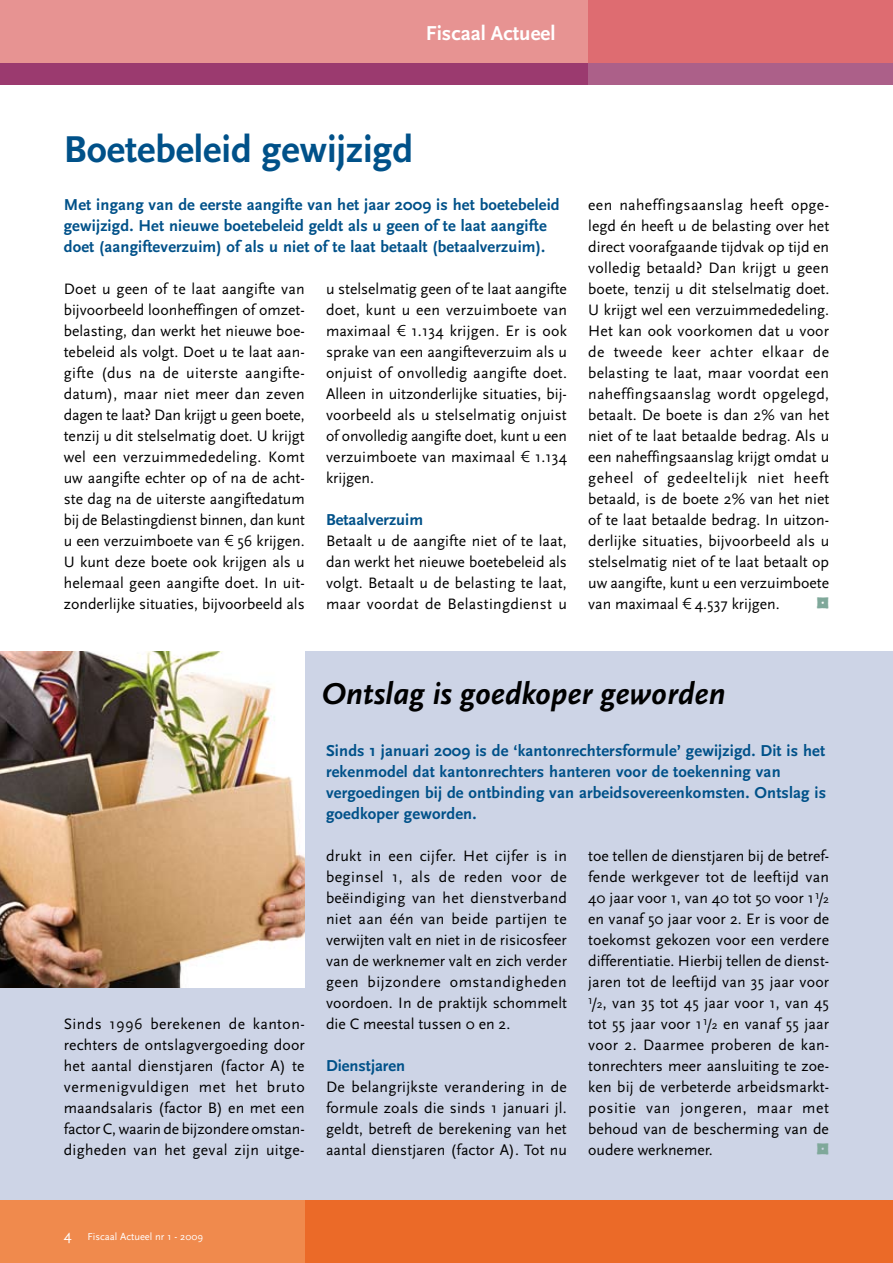
<style>
.page{position:relative;width:893px;height:1263px;background:#fff}
.page>*{position:absolute;margin:0;border:0;box-sizing:border-box;transform-origin:0 0}
.t1{font:700 39px "Scala Sans";color:#005189}
.t2{font:italic 700 31.5px "Scala Sans";color:#000}
.t3{font:22.5px "Kosmik Glyphs";color:#7fa89a}
.t4{font:700 21px "Scala Sans";color:#fff}
.t5{font:700 16.5px/21px "Scala Sans";letter-spacing:.01em;color:#005189}
.t6{font:15.75px/21px "Scala Sans";letter-spacing:.005em;color:#000;text-align:justify}
.t7{font:10.5px "Scala Sans";color:#fff}
.s1{font-family:"Linotype Euro Font Ato F"}
.s2{font-size:12px}
.s3{font-size:15px}
</style>
<div class="page">
<div style="left:305px;top:1199px;width:588px;height:64px;background:#eb6a28"></div>
<div style="left:0;top:1199px;width:305px;height:64px;background:#f08a4d"></div>
<hr style="left:892px;top:1199px;width:1px;height:64px;background:#f08a4d">
<div style="left:0;top:0;width:893px;height:64px;background:#e79392"></div>
<div style="left:588px;top:0;width:305px;height:64px;background:#de6c71"></div>
<div style="left:0;top:64px;width:598px;height:21px;background:#9b3a6f"></div>
<div style="left:588px;top:64px;width:305px;height:21px;background:#ac6089"></div>
<div style="left:0;top:651px;width:893px;height:548px;background:#cdd4e6"></div>
<img style="left:0;top:651px;width:305px;height:336px">
<h3 class="t4" style="left:426px;top:22px;width:131px">Fiscaal Actueel</h3>
<h1 class="t1" style="left:64px;top:128px;width:351px">Boetebeleid gewijzigd</h1>
<p class="t5" style="left:64px;top:195px;width:497px">Met ingang van de eerste aangifte van het jaar 2009 is het boetebeleid gewijzigd. Het nieuwe boetebeleid geldt als u geen of te laat aangifte doet (aangifteverzuim) of als u niet of te laat betaalt (betaalverzuim).</p>
<p class="t6" style="left:64px;top:279px;width:243px">Doet u geen of te laat aangifte van bijvoorbeeld loonheffingen of omzet&shy;belasting, dan werkt het nieuwe boe&shy;tebeleid als volgt. Doet u te laat aan&shy;gifte (dus na de uiterste aangifte&shy;datum), maar niet meer dan zeven dagen te laat? Dan krijgt u geen boete, tenzij u dit stelselmatig doet. U krijgt wel een verzuimmededeling. Komt uw aangifte echter op of na de acht&shy;ste dag na de uiterste aangiftedatum bij de Belastingdienst binnen, dan kunt u een verzuimboete van <span class="s1">1</span> 56 krijgen.<br>U kunt deze boete ook krijgen als u helemaal geen aangifte doet. In uit&shy;zonderlijke situaties, bijvoorbeeld als</p>
<p class="t6" style="left:326px;top:279px;width:243px">u stelselmatig geen of te laat aangifte doet, kunt u een verzuimboete van maximaal <span class="s1">1</span> 1.134 krijgen. Er is ook sprake van een aangifteverzuim als u onjuist of onvolledig aangifte doet.<br>Alleen in uitzonderlijke situaties, bij&shy;voorbeeld als u stelselmatig onjuist of onvolledig aangifte doet, kunt u een verzuimboete van maximaal <span class="s1">1</span> 1.134 krijgen.</p>
<p class="t5" style="left:326px;top:510px;width:99px">Betaalverzuim</p>
<p class="t6" style="left:326px;top:531px;width:242px">Betaalt u de aangifte niet of te laat, dan werkt het nieuwe boetebeleid als volgt. Betaalt u de belasting te laat, maar voordat de Belastingdienst u</p>
<p class="t6" style="left:588px;top:195px;width:243px">een naheffingsaanslag heeft opge&shy;legd én heeft u de belasting over het direct voorafgaande tijdvak op tijd en volledig betaald? Dan krijgt u geen boete, tenzij u dit stelselmatig doet.<br>U krijgt wel een verzuimmededeling.<br>Het kan ook voorkomen dat u voor de tweede keer achter elkaar de belasting te laat, maar voordat een naheffingsaanslag wordt opgelegd, betaalt. De boete is dan 2% van het niet of te laat betaalde bedrag. Als u een naheffingsaanslag krijgt omdat u geheel of gedeeltelijk niet heeft betaald, is de boete 2% van het niet of te laat betaalde bedrag. In uitzon&shy;derlijke situaties, bijvoorbeeld als u stelselmatig niet of te laat betaalt op uw aangifte, kunt u een verzuimboete van maximaal <span class="s1">1</span> 4.537 krijgen.</p>
<h3 class="t3" style="left:816px;top:591px;width:14px">0</h3>
<p class="t6" style="left:64px;top:1014px;width:243px">Sinds 1996 berekenen de kanton&shy;rechters de ontslagvergoeding door het aantal dienstjaren (factor A) te vermenigvuldigen met het bruto maandsalaris (factor B) en met een factor C, waarin de bijzondere omstan&shy;digheden van het geval zijn uitge-</p>
<h2 class="t2" style="left:322px;top:676px;width:405px">Ontslag is goedkoper geworden</h2>
<p class="t5" style="left:326px;top:741px;width:502px">Sinds 1 januari 2009 is de ‘kantonrechtersformule’ gewijzigd. Dit is het rekenmodel dat kantonrechters hanteren voor de toekenning van vergoedingen bij de ontbinding van arbeidsovereenkomsten. Ontslag is goedkoper geworden.</p>
<p class="t6" style="left:326px;top:846px;width:243px">drukt in een cijfer. Het cijfer is in beginsel 1, als de reden voor de beëindiging van het dienstverband niet aan één van beide partijen te verwijten valt en niet in de risicosfeer van de werknemer valt en zich verder geen bijzondere omstandigheden voordoen. In de praktijk schommelt die C meestal tussen 0 en 2.</p>
<p class="t5" style="left:326px;top:1056px;width:81px">Dienstjaren</p>
<p class="t6" style="left:326px;top:1077px;width:243px">De belangrijkste verandering in de formule zoals die sinds 1 januari jl. geldt, betreft de berekening van het aantal dienstjaren (factor A). Tot nu</p>
<p class="t6" style="left:588px;top:846px;width:243px">toe tellen de dienstjaren bij de betref&shy;fende werkgever tot de leeftijd van 40 jaar voor 1, van 40 tot 50 voor 1<sup>1</sup>/<span class="s2">2 </span>en vanaf 50 jaar voor 2. Er is voor de toekomst gekozen voor een verdere differentiatie. Hierbij tellen de dienst&shy;jaren tot de leeftijd van 35 jaar voor <sup>1</sup>/<span class="s2">2</span>, van 35 tot 45 jaar voor 1, van 45 tot 55 jaar voor 1<sup>1</sup>/<span class="s2">2</span> en vanaf 55 jaar voor 2. Daarmee proberen de kan&shy;tonrechters meer aansluiting te zoe&shy;ken bij de verbeterde arbeidsmarkt&shy;positie van jongeren, maar met behoud van de bescherming van de oudere werknemer.</p>
<h3 class="t3" style="left:816px;top:1137px;width:14px">0</h3>
<p class="t7" style="left:64px;top:1231px;width:141px"><span class="s3">4</span> Fiscaal Actueel nr 1 - 2009</p>
</div>
